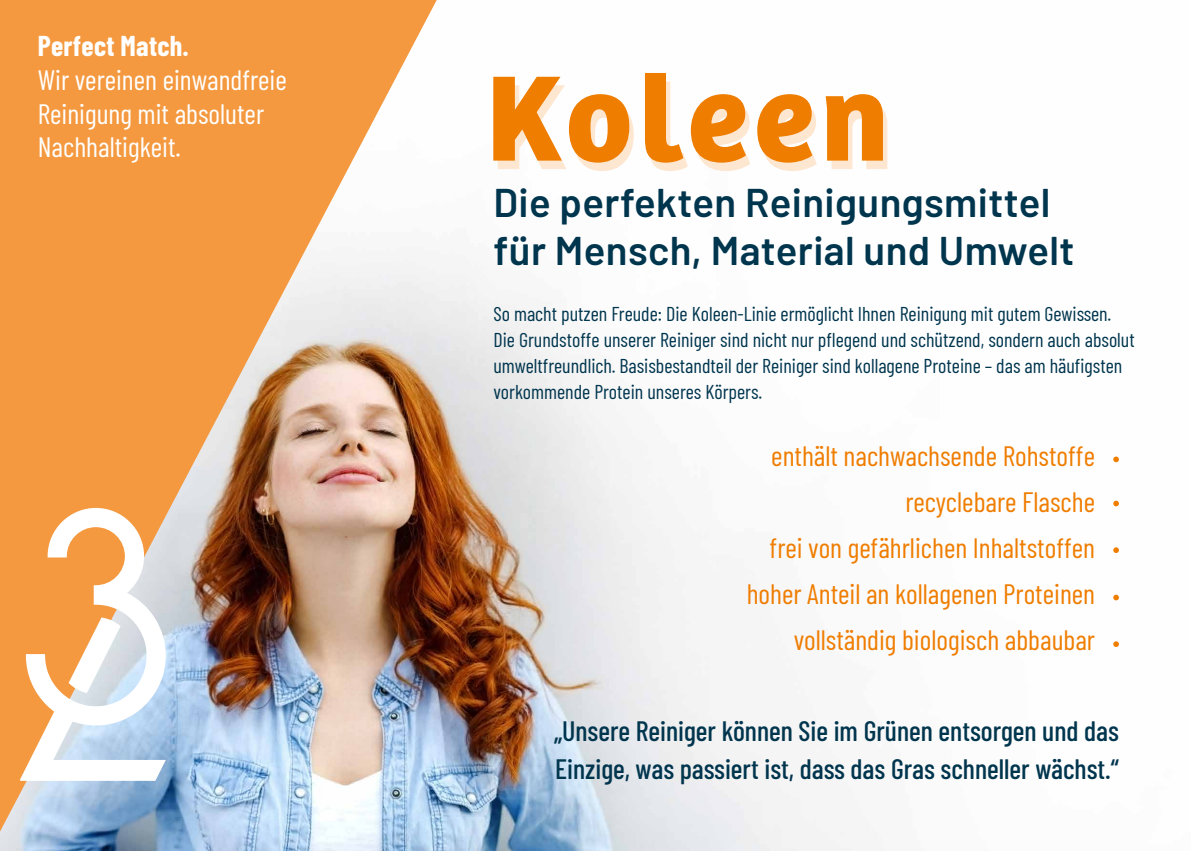
<style>
.page{position:relative;width:1191px;height:851px;background:#fff}
.page>*{position:absolute;margin:0;border:0;box-sizing:border-box;transform-origin:0 0}
.t1{font:700 126px "Bree";letter-spacing:.05em;color:#ef7d00}
.t2{font:600 40px/48px "Barlow";letter-spacing:.01em;color:#00354e}
.t3{font:28px/46px "Barlow Condensed";color:#ef7d00;text-align:right}
.t4{font:500 28px/38px "Barlow Condensed";color:#00354e}
.t5{font:28px/33.6px "Barlow Condensed";color:#fff}
.t6{font:700 28px "Barlow Condensed";letter-spacing:.01em;color:#fff}
.t7{font:20px/26px "Barlow Condensed";color:#00354e}
</style>
<div class="page">
<img style="left:0;top:274px;width:1118px;height:576px">
<img style="left:0;top:0;width:437px;height:831px">
<svg style="left:1113px;top:456px;width:6px;height:6px"></svg>
<svg style="left:1113px;top:500px;width:6px;height:6px"></svg>
<svg style="left:1113px;top:594px;width:6px;height:6px"></svg>
<svg style="left:1113px;top:547px;width:6px;height:6px"></svg>
<svg style="left:1113px;top:641px;width:6px;height:6px"></svg>
<svg style="left:20px;top:508px;width:146px;height:272px"></svg>
<h3 class="t6" style="left:38px;top:26px;width:152px">Perfect Match.</h3>
<h3 class="t5" style="left:38px;top:61px;width:250px">Wir vereinen einwandfreie<br>Reinigung mit absoluter<br>Nachhaltigkeit.</h3>
<h1 class="t1" style="left:486px;top:18px;width:404px">Koleen</h1>
<h2 class="t2" style="left:493px;top:176px;width:582px">Die perfekten Reinigungsmittel für Mensch, Material und Umwelt</h2>
<p class="t7" style="left:493px;top:299px;width:643px">So macht putzen Freude: Die Koleen-Linie ermöglicht Ihnen Reinigung mit gutem Gewissen.<br>Die Grundstoffe unserer Reiniger sind nicht nur pflegend und schützend, sondern auch absolut umweltfreundlich. Basisbestandteil der Reiniger sind kollagene Proteine – das am häufigsten vorkommende Protein unseres Körpers.</p>
<h3 class="t3" style="left:746px;top:430px;width:350px">enthält nachwachsende Rohstoffe recyclebare Flasche<br>frei von gefährlichen Inhaltstoffen hoher Anteil an kollagenen Proteinen vollständig biologisch abbaubar</h3>
<h3 class="t4" style="left:554px;top:709px;width:566px">„Unsere Reiniger können Sie im Grünen entsorgen und das<br>Einzige, was passiert ist, dass das Gras schneller wächst.“</h3>
</div>
